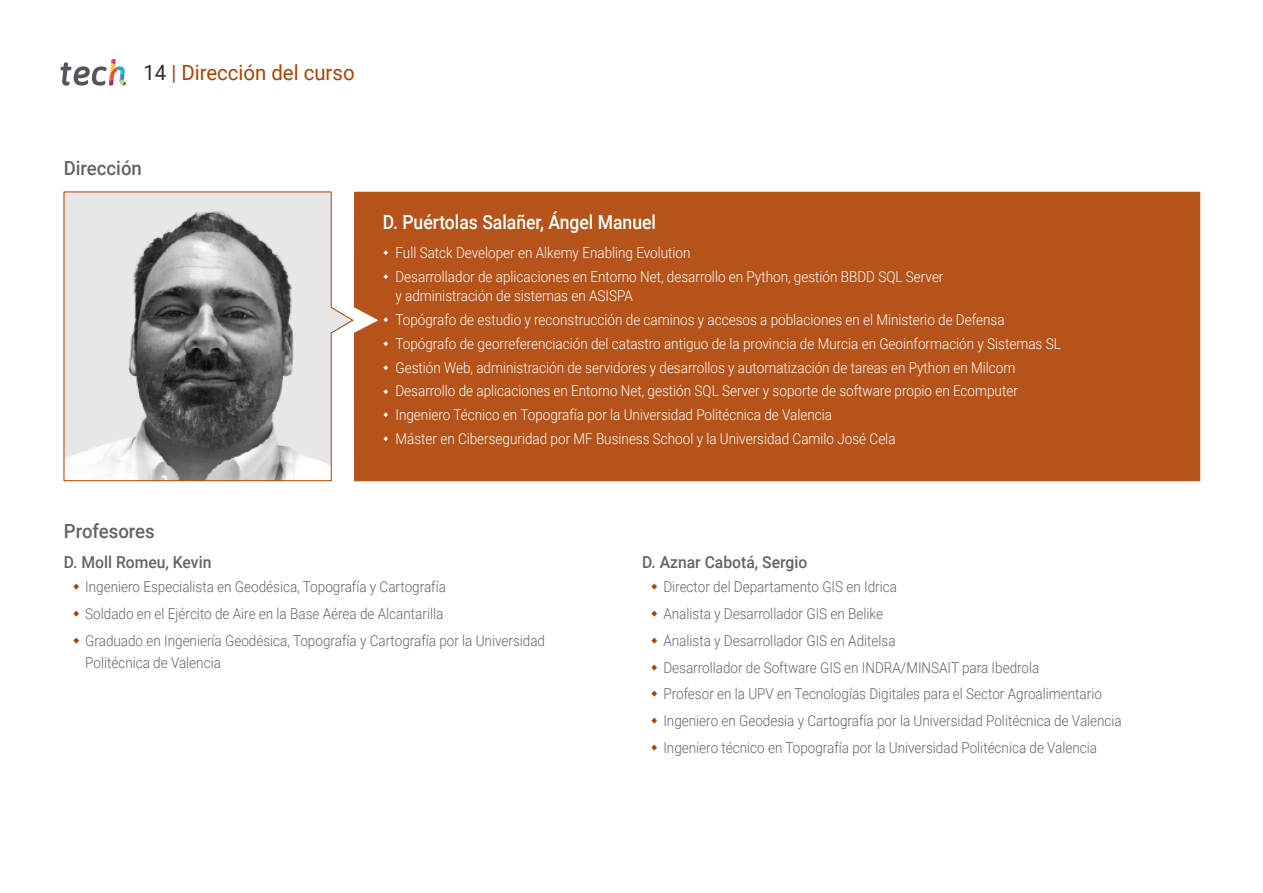
<style>
.page{position:relative;width:1263px;height:893px;background:#fff}
.page>*{position:absolute;margin:0;border:0;box-sizing:border-box;transform-origin:0 0}
.t1{font:21px "Roboto";color:#ae4000}
.t2{font:500 19.5px "Roboto";color:#fff;scale:.9 1}
.t3{font:500 19.5px "Roboto";color:#61646a;scale:.95 1}
.t4{font:500 16.5px "Roboto";color:#61646a;scale:.95 1}
.t5{font:300 15px/23.7px "Roboto";color:#fff;scale:.9 1}
.t6{font:300 15px/26.7px "Roboto";color:#61646a;scale:.9 1}
.s1{color:#312e20}
</style>
<div class="page">
<svg style="left:61px;top:59px;width:65px;height:27px"></svg>
<div style="left:354px;top:192px;width:846px;height:289px;background:#b6531a"></div>
<svg style="left:64px;top:192px;width:289px;height:289px;background:#b4b3b3"></svg>
<svg style="left:384px;top:251px;width:4px;height:5px"></svg>
<svg style="left:384px;top:274px;width:4px;height:5px"></svg>
<svg style="left:384px;top:318px;width:4px;height:5px"></svg>
<svg style="left:384px;top:341px;width:4px;height:5px"></svg>
<svg style="left:384px;top:365px;width:4px;height:5px"></svg>
<svg style="left:384px;top:389px;width:4px;height:5px"></svg>
<svg style="left:384px;top:413px;width:4px;height:5px"></svg>
<svg style="left:384px;top:436px;width:4px;height:5px"></svg>
<h1 class="t1" style="left:144px;top:57px;width:213px"><span class="s1">14</span> | Dirección del curso</h1>
<h2 class="t3" style="left:64px;top:154px;width:84px">Dirección</h2>
<h2 class="t3" style="left:64px;top:518px;width:97px">Profesores</h2>
<h2 class="t2" style="left:383px;top:209px;width:305px">D. Puértolas Salañer, Ángel Manuel</h2>
<p class="t5" style="left:395px;top:240px;width:610px">Full Satck Developer en Alkemy Enabling Evolution<br>Desarrollador de aplicaciones en Entorno Net, desarrollo en Python, gestión BBDD SQL Server</p>
<p class="t5" style="left:395px;top:284px;width:741px">y administración de sistemas en ASISPA<br>Topógrafo de estudio y reconstrucción de caminos y accesos a poblaciones en el Ministerio de Defensa Topógrafo de georreferenciación del catastro antiguo de la provincia de Murcia en Geoinformación y Sistemas SL Gestión Web, administración de servidores y desarrollos y automatización de tareas en Python en Milcom Desarrollo de aplicaciones en Entorno Net, gestión SQL Server y soporte de software propio en Ecomputer Ingeniero Técnico en Topografía por la Universidad Politécnica de Valencia<br>Máster en Ciberseguridad por MF Business School y la Universidad Camilo José Cela</p>
<p class="t4" style="left:64px;top:550px;width:157px">D. Moll Romeu, Kevin</p>
<p class="t6" style="left:85px;top:573px;width:512px">Ingeniero Especialista en Geodésica, Topografía y Cartografía<br>Soldado en el Ejército de Aire en la Base Aérea de Alcantarilla<br>Graduado en Ingeniería Geodésica, Topografía y Cartografía por la Universidad</p>
<p class="t6" style="left:85px;top:649px;width:152px">Politécnica de Valencia</p>
<p class="t4" style="left:642px;top:550px;width:175px">D. Aznar Cabotá, Sergio</p>
<p class="t6" style="left:663px;top:573px;width:511px">Director del Departamento GIS en Idrica<br>Analista y Desarrollador GIS en Belike<br>Analista y Desarrollador GIS en Aditelsa<br>Desarrollador de Software GIS en INDRA/MINSAIT para Ibedrola<br>Profesor en la UPV en Tecnologías Digitales para el Sector Agroalimentario Ingeniero en Geodesia y Cartografía por la Universidad Politécnica de Valencia Ingeniero técnico en Topografía por la Universidad Politécnica de Valencia</p>
</div>
